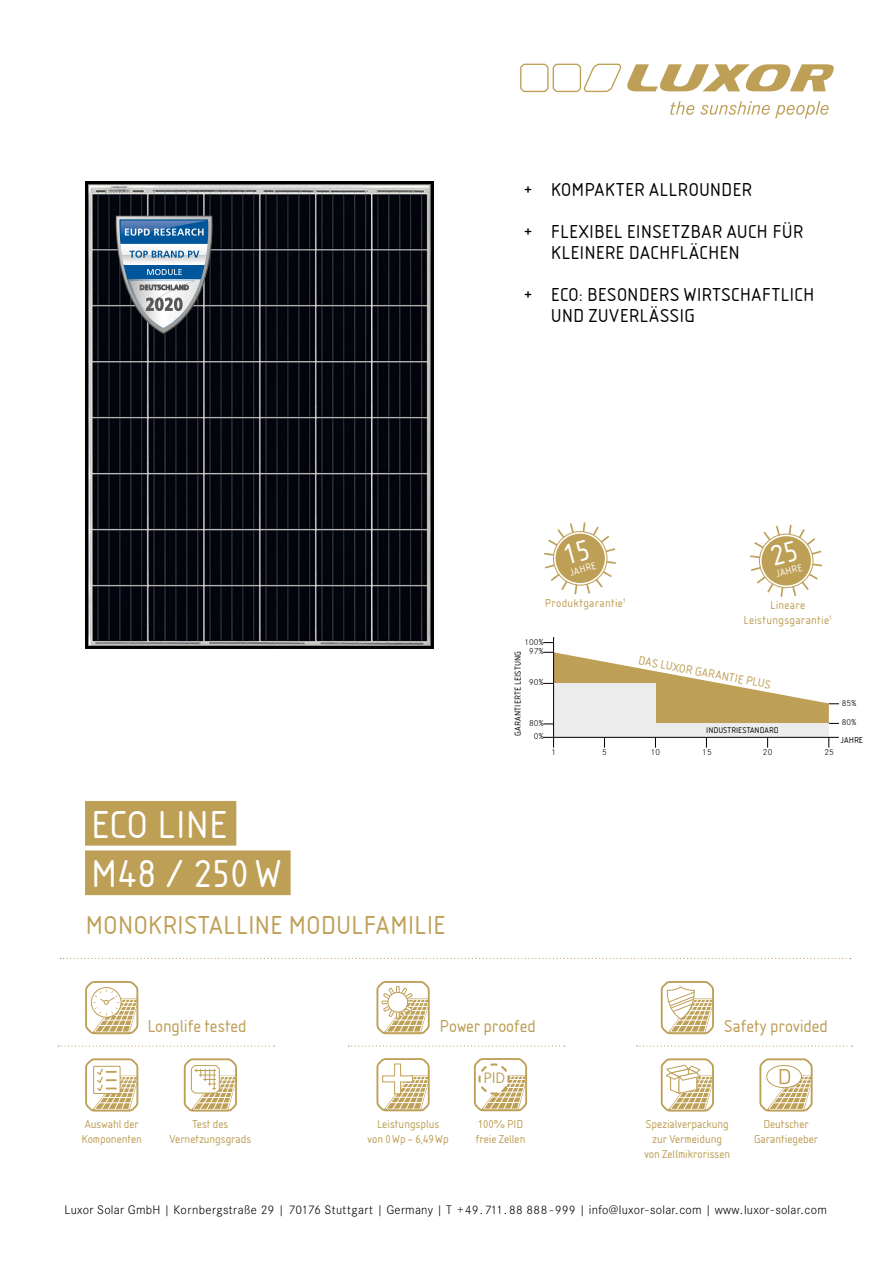
<style>
.page{position:relative;width:893px;height:1263px;background:#fff}
.page>*{position:absolute;margin:0;border:0;box-sizing:border-box;transform-origin:0 0}
.t1{font:40.5px/49.5px "Isonorm D";letter-spacing:.01em;color:#fff}
.t2{font:27px "Isonorm D";letter-spacing:.005em;color:#be9f56}
.t3{font:19.5px/42px "Isonorm D";letter-spacing:.02em;color:#000}
.t4{font:18px "Isonorm D";color:#be9f56}
.t5{font:15.75px "Corporate S";color:#be9f56}
.t6{font:300 12.9px "Corporate S";letter-spacing:.02em;color:#000}
.t7{font:12.45px "Isonorm D";color:#be9f56}
.t8{font:12px/15px "Isonorm D";color:#be9f56;text-align:center}
.t9{font:12px/15px "Isonorm D";letter-spacing:.025em;color:#be9f56;text-align:center}
.t10{font:10.5px "Isonorm D";color:#fff}
.t11{font:300 9px "Corporate S";letter-spacing:.01em;color:#000}
.t12{font:9px "Isonorm D";letter-spacing:.01em;color:#000}
.t13{font:8.55px "Isonorm D";letter-spacing:.01em;color:#000}
.s1{font-size:12.75px}
</style>
<div class="page">
<svg style="left:520px;top:64px;width:101px;height:28px"></svg>
<svg style="left:670px;top:101px;width:24px;height:14px"></svg>
<svg style="left:701px;top:101px;width:128px;height:17px"></svg>
<svg style="left:627px;top:64px;width:207px;height:27px"></svg>
<img style="left:86px;top:182px;width:347px;height:467px">
<svg style="left:116px;top:216px;width:96px;height:118px"></svg>
<svg style="left:58px;top:1045px;width:217px;height:1px"></svg>
<svg style="left:85px;top:981px;width:54px;height:54px"></svg>
<svg style="left:183px;top:1058px;width:54px;height:54px"></svg>
<svg style="left:85px;top:1058px;width:54px;height:54px"></svg>
<svg style="left:636px;top:1045px;width:216px;height:2px"></svg>
<svg style="left:660px;top:981px;width:54px;height:54px"></svg>
<svg style="left:660px;top:1058px;width:54px;height:54px"></svg>
<svg style="left:759px;top:1058px;width:54px;height:54px"></svg>
<svg style="left:348px;top:1045px;width:217px;height:2px"></svg>
<svg style="left:376px;top:981px;width:54px;height:54px"></svg>
<svg style="left:376px;top:1058px;width:54px;height:54px"></svg>
<svg style="left:60px;top:958px;width:791px;height:1px"></svg>
<div style="left:85px;top:801px;width:151px;height:45px;background:#be9f56"></div>
<div style="left:85px;top:850px;width:206px;height:45px;background:#be9f56"></div>
<div style="left:553px;top:683px;width:102px;height:54px;background:#ececec"></div>
<div style="left:653px;top:724px;width:176px;height:13px;background:#ececec"></div>
<hr style="left:553px;top:637px;width:1px;height:110px;background:#000">
<hr style="left:543px;top:737px;width:296px;height:1px;background:#000">
<svg style="left:543px;top:652px;width:296px;height:73px"></svg>
<svg style="left:473px;top:1058px;width:55px;height:54px"></svg>
<svg style="left:750px;top:524px;width:73px;height:73px"></svg>
<svg style="left:544px;top:522px;width:72px;height:73px"></svg>
<h3 class="t3" style="left:524px;top:169px;width:281px">+ KOMPAKTER ALLROUNDER<br>+ FLEXIBEL EINSETZBAR AUCH FÜR</h3>
<h3 class="t3" style="left:524px;top:232px;width:292px;text-indent:27px">KLEINERE DACHFLÄCHEN<br>+ ECO: BESONDERS WIRTSCHAFTLICH</h3>
<h3 class="t3" style="left:551px;top:295px;width:145px">UND ZUVERLÄSSIG</h3>
<p class="t10" style="left:569px;top:567px;width:28px;rotate:-15deg">JAHRE</p>
<p class="t10" style="left:775px;top:568px;width:28px;rotate:-15deg">JAHRE</p>
<p class="t9" style="left:545px;top:595px;width:83px">Produktgarantie<sup>1</sup></p>
<p class="t11" style="left:524px;top:635px;width:21px">100%</p>
<p class="t12" style="left:513px;top:736px;width:86px;rotate:-90deg">GARANTIERTE LEISTUNG</p>
<p class="t11" style="left:529px;top:645px;width:16px">97%</p>
<p class="t11" style="left:529px;top:676px;width:16px">90%</p>
<p class="t11" style="left:529px;top:717px;width:16px">80%</p>
<p class="t11" style="left:534px;top:730px;width:11px">0%</p>
<p class="t9" style="left:743px;top:598px;width:90px">Lineare<br>Leistungsgarantie<sup>1</sup></p>
<p class="t7" style="left:640px;top:653px;width:136px;rotate:11deg">DAS LUXOR GARANTIE PLUS</p>
<p class="t13" style="left:736px;top:725px;width:6px">Y</p>
<p class="t13" style="left:706px;top:725px;width:74px">INDUSTRIESTANDARD</p>
<p class="t11" style="left:842px;top:696px;width:16px">85%</p>
<p class="t11" style="left:842px;top:716px;width:16px">80%</p>
<p class="t12" style="left:841px;top:735px;width:24px">JAHRE</p>
<h1 class="t1" style="left:91px;top:800px;width:192px">ECO LINE<br>M48 / 250 W</h1>
<h2 class="t2" style="left:86px;top:910px;width:361px">MONOKRISTALLINE MODULFAMILIE</h2>
<p class="t11" style="left:551px;top:746px;width:6px">1</p>
<p class="t11" style="left:602px;top:746px;width:6px">5</p>
<p class="t11" style="left:651px;top:746px;width:11px">10</p>
<p class="t11" style="left:702px;top:746px;width:11px">15</p>
<p class="t11" style="left:763px;top:746px;width:11px">20</p>
<p class="t11" style="left:824px;top:746px;width:11px">25</p>
<h3 class="t4" style="left:147px;top:1016px;width:101px">Longlife tested</h3>
<h3 class="t4" style="left:439px;top:1016px;width:98px">Power proofed</h3>
<h3 class="t4" style="left:724px;top:1016px;width:105px">Safety provided</h3>
<h3 class="t5" style="left:483px;top:1066px;width:24px">PID</h3>
<p class="t8" style="left:475px;top:1117px;width:51px;text-align:left">100% PID freie Zellen</p>
<p class="t8" style="left:82px;top:1116px;width:62px;text-align:left">Auswahl der<br>Komponenten</p>
<p class="t8" style="left:644px;top:1116px;width:87px">Spezialverpackung zur Vermeidung von Zellmikrorissen</p>
<p class="t8" style="left:754px;top:1116px;width:65px">Deutscher<br>Garantiegeber</p>
<p class="t8" style="left:368px;top:1116px;width:83px">Leistungsplus<br>von 0Wp – 6,49Wp</p>
<p class="t8" style="left:170px;top:1116px;width:83px">Test des<br>Vernetzungsgrads</p>
<p class="t6" style="left:65px;top:1200px;width:764px">Luxor Solar GmbH | Kornbergstraße 29 | 70176 Stuttgart | Germany | T +<span class="s1">49.711. 88 888 - 999</span> | info@luxor-solar.com | www.luxor-solar.com</p>
</div>
